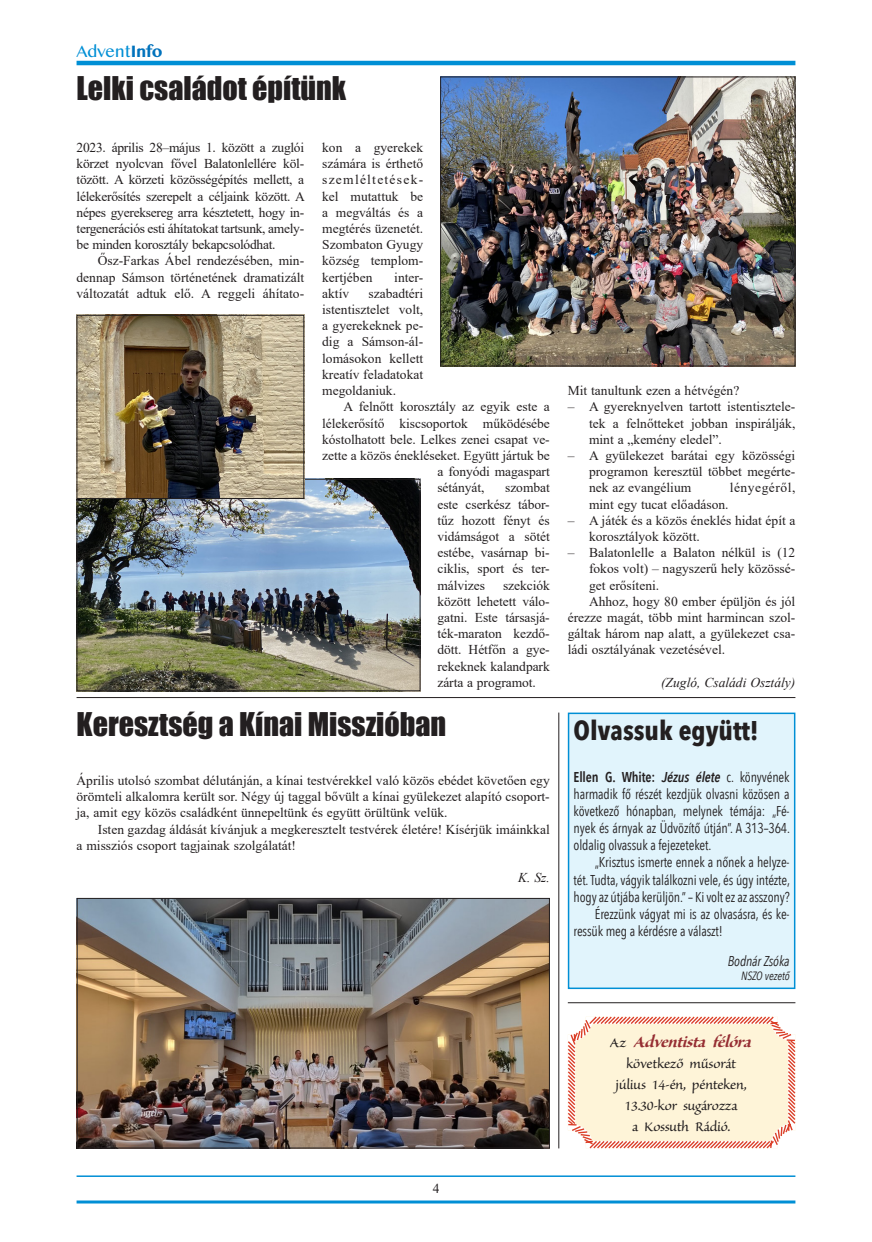
<style>
.page{position:relative;width:872px;height:1242px;background:#fff}
.page>*{position:absolute;margin:0;border:0;box-sizing:border-box;transform-origin:0 0}
.t1{font:30px "Impact";color:#231f20}
.t2{font:700 27px "Avenir Next Condensed";color:#231f20}
.t3{font:italic 19.5px "Sanvito Pro Bold Disp";color:#962e33}
.t4{font:16.5px/21px "Sanvito Pro";letter-spacing:-.02em;color:#231f20;text-align:center}
.t5{font:15px "Bangla MN";letter-spacing:-.03em;color:#008fd5}
.t6{font:14.25px/17.1px "Avenir Next Condensed";letter-spacing:-.01em;color:#231f20;text-align:justify;scale:.95 1}
.t7{font:italic 14.25px "Avenir Next Condensed";letter-spacing:-.01em;color:#231f20;scale:.95 1}
.t8{font:13.5px/16.2px "Times New Roman";color:#231f20;text-align:justify}
.t9{font:italic 13.5px "Times New Roman";color:#231f20}
.t10{font:13.5px "Times New Roman";letter-spacing:.04em;color:#231f20}
.t11{font:italic 12px "Avenir Next Condensed";letter-spacing:-.01em;color:#231f20;scale:.95 1}
.s1{font-weight:700;color:#0072bc}
.s2{font-weight:600}
.s3{font-weight:600;font-style:italic}
.s4{font-family:"Sanvito Pro";font-style:normal;font-size:16.5px;color:#231f20}
</style>
<div class="page">
<hr style="left:77px;top:61px;width:718px;height:4px;background:#008fd5">
<hr style="left:77px;top:1175px;width:718px;height:2px;background:#008fd5">
<hr style="left:77px;top:1200px;width:718px;height:3px;background:#008fd5">
<img style="left:442px;top:79px;width:351px;height:285px">
<div style="left:440px;top:77px;width:355px;height:289px;border:1px solid #231f20"></div>
<img style="left:79px;top:481px;width:339px;height:208px">
<div style="left:77px;top:479px;width:343px;height:212px;border:1px solid #231f20"></div>
<img style="left:79px;top:317px;width:223px;height:180px">
<div style="left:77px;top:315px;width:227px;height:184px;border:1px solid #231f20"></div>
<hr style="left:77px;top:697px;width:718px;height:1px;background:#231f20">
<img style="left:79px;top:900px;width:469px;height:246px">
<div style="left:77px;top:898px;width:473px;height:250px;border:1px solid #231f20"></div>
<hr style="left:558px;top:712px;width:1px;height:436px;background:#231f20">
<div style="left:568px;top:713px;width:226px;height:275px;background:#e1f4fc"></div>
<div style="left:568px;top:712px;width:227px;height:277px;border:2px solid #008fd5"></div>
<svg style="left:567px;top:1016px;width:229px;height:133px;background:#fbe8d0"></svg>
<hr style="left:568px;top:1002px;width:227px;height:1px;background:#231f20">
<p class="t5" style="left:77px;top:41px;width:87px">Advent<span class="s1">Info</span></p>
<h1 class="t1" style="left:77px;top:65px;width:271px">Lelki családot építünk</h1>
<p class="t8" style="left:77px;top:139px;width:230px">2023. április 28–május 1. között a zuglói körzet nyolcvan fővel Balatonlellére köl&shy;tözött. A körzeti közösségépítés mellett, a lélekerősítés szerepelt a céljaink között. A népes gyereksereg arra késztetett, hogy in&shy;tergenerációs esti áhítatokat tartsunk, amely&shy;be minden korosztály bekapcsolódhat.</p>
<p class="t8" style="left:77px;top:252px;width:229px;text-indent:21px">Ősz-Farkas Ábel rendezésében, min&shy;dennap Sámson történetének dramatizált változatát adtuk elő. A reggeli áhítato-</p>
<p class="t8" style="left:322px;top:139px;width:103px">kon a gyerekek számára is érthető szemléltetések&shy;kel mutattuk be a megváltás és a megtérés üzenetét.<br>Szombaton Gyugy község templom&shy;kertjében</p>
<p class="t8" style="left:394px;top:269px;width:30px">inter-</p>
<p class="t8" style="left:322px;top:285px;width:103px;text-indent:46px">szabadtéri istentisztelet volt, a gyerekeknek pe&shy;dig a Sámson-ál&shy;lomásokon kellett kreatív feladatokat megoldaniuk.</p>
<p class="t8" style="left:343px;top:398px;width:208px">A felnőtt korosztály az egyik este a</p>
<p class="t8" style="left:322px;top:414px;width:229px">lélekerősítő kiscsoportok működésébe</p>
<p class="t8" style="left:322px;top:431px;width:229px">kóstolhatott bele. Lelkes zenei csapat ve-</p>
<p class="t8" style="left:322px;top:447px;width:229px">zette a közös énekléseket. Együtt jártuk be</p>
<p class="t8" style="left:437px;top:463px;width:114px">a fonyódi magaspart</p>
<p class="t8" style="left:437px;top:479px;width:49px">sétányát,</p>
<p class="t8" style="left:322px;top:285px;width:28px">aktív</p>
<p class="t8" style="left:437px;top:479px;width:114px;text-indent:68px">szombat este cserkész tábor&shy;tűz hozott fényt és vidámságot a sötét estébe, vasárnap bi&shy;ciklis, sport és ter&shy;málvizes</p>
<p class="t8" style="left:437px;top:576px;width:114px;text-indent:66px">szekciók között lehetett válo&shy;gatni. Este társasjá&shy;ték-maraton kezdő&shy;dött. Hétfőn a gye&shy;rekeknek kalandpark zárta a programot.</p>
<h1 class="t1" style="left:77px;top:701px;width:371px">Keresztség a Kínai Misszióban</h1>
<p class="t8" style="left:77px;top:772px;width:475px">Április utolsó szombat délutánján, a kínai testvérekkel való közös ebédet követően egy örömteli alkalomra került sor. Négy új taggal bővült a kínai gyülekezet alapító csoport&shy;ja, amit egy közös családként ünnepeltünk és együtt örültünk velük.</p>
<p class="t8" style="left:77px;top:820px;width:475px;text-indent:21px">Isten gazdag áldását kívánjuk a megkeresztelt testvérek életére! Kísérjük imáinkkal a missziós csoport tagjainak szolgálatát!</p>
<p class="t9" style="left:518px;top:868px;width:33px">K. Sz.</p>
<p class="t8" style="left:568px;top:382px;width:173px">Mit tanultunk ezen a hétvégén?</p>
<p class="t8" style="left:589px;top:398px;width:208px;text-indent:-21px">– A gyereknyelven tartott istentisztele&shy;tek a felnőtteket jobban inspirálják, mint a „kemény eledel”.</p>
<p class="t8" style="left:589px;top:447px;width:208px;text-indent:-21px">– A gyülekezet barátai egy közösségi programon keresztül többet megérte&shy;nek az evangélium</p>
<p class="t10" style="left:730px;top:478px;width:67px">lényegéről,</p>
<p class="t8" style="left:589px;top:495px;width:141px">mint egy tucat előadáson.</p>
<p class="t8" style="left:589px;top:512px;width:208px;text-indent:-21px">– A játék és a közös éneklés hidat épít a korosztályok között.</p>
<p class="t8" style="left:568px;top:544px;width:229px">– Balatonlelle a Balaton nélkül is (12</p>
<p class="t8" style="left:589px;top:560px;width:208px">fokos volt) – nagyszerű hely közössé-</p>
<p class="t8" style="left:589px;top:576px;width:72px">get erősíteni.</p>
<p class="t8" style="left:589px;top:593px;width:208px">Ahhoz, hogy 80 ember épüljön és jól</p>
<p class="t8" style="left:568px;top:609px;width:229px">érezze magát, több mint harmincan szol-</p>
<p class="t8" style="left:568px;top:625px;width:229px">gáltak három nap alatt, a gyülekezet csa-</p>
<p class="t8" style="left:568px;top:641px;width:159px">ládi osztályának vezetésével.</p>
<p class="t9" style="left:661px;top:673px;width:136px">(Zugló, Családi Osztály)</p>
<h2 class="t2" style="left:573px;top:713px;width:187px">Olvassuk együtt!</h2>
<p class="t6" style="left:573px;top:767px;width:229px"><span class="s2">Ellen G. White:</span> <span class="s3">Jézus élete</span> c. könyvének harmadik fő részét kezdjük olvasni közösen a következő hónapban, melynek témája: „Fé&shy;nyek és árnyak az Üdvözítő útján”. A 313–364. oldalig olvassuk a fejezeteket.</p>
<p class="t6" style="left:595px;top:853px;width:207px">„Krisztus ismerte ennek a nőnek a helyze-</p>
<p class="t6" style="left:573px;top:870px;width:229px">tét. Tudta, vágyik találkozni vele, és úgy intézte,</p>
<p class="t6" style="left:573px;top:887px;width:229px">hogy az útjába kerüljön.” – Ki volt ez az asszony?</p>
<p class="t6" style="left:595px;top:904px;width:207px">Érezzünk vágyat mi is az olvasásra, és ke-</p>
<p class="t6" style="left:573px;top:921px;width:159px">ressük meg a kérdésre a választ!</p>
<p class="t7" style="left:728px;top:952px;width:67px">Bodnár Zsóka</p>
<p class="t11" style="left:741px;top:968px;width:53px">NSZO vezető</p>
<p class="t8" style="left:433px;top:1180px;width:8px">4</p>
<h3 class="t3" style="left:610px;top:1031px;width:147px"><span class="s4">A z</span> Adventista félóra</h3>
<p class="t4" style="left:615px;top:1053px;width:132px">következő műsorát július 14-én, pénteken,<br>13.30-kor sugározza<br>a Kossuth Rádió.</p>
</div>
